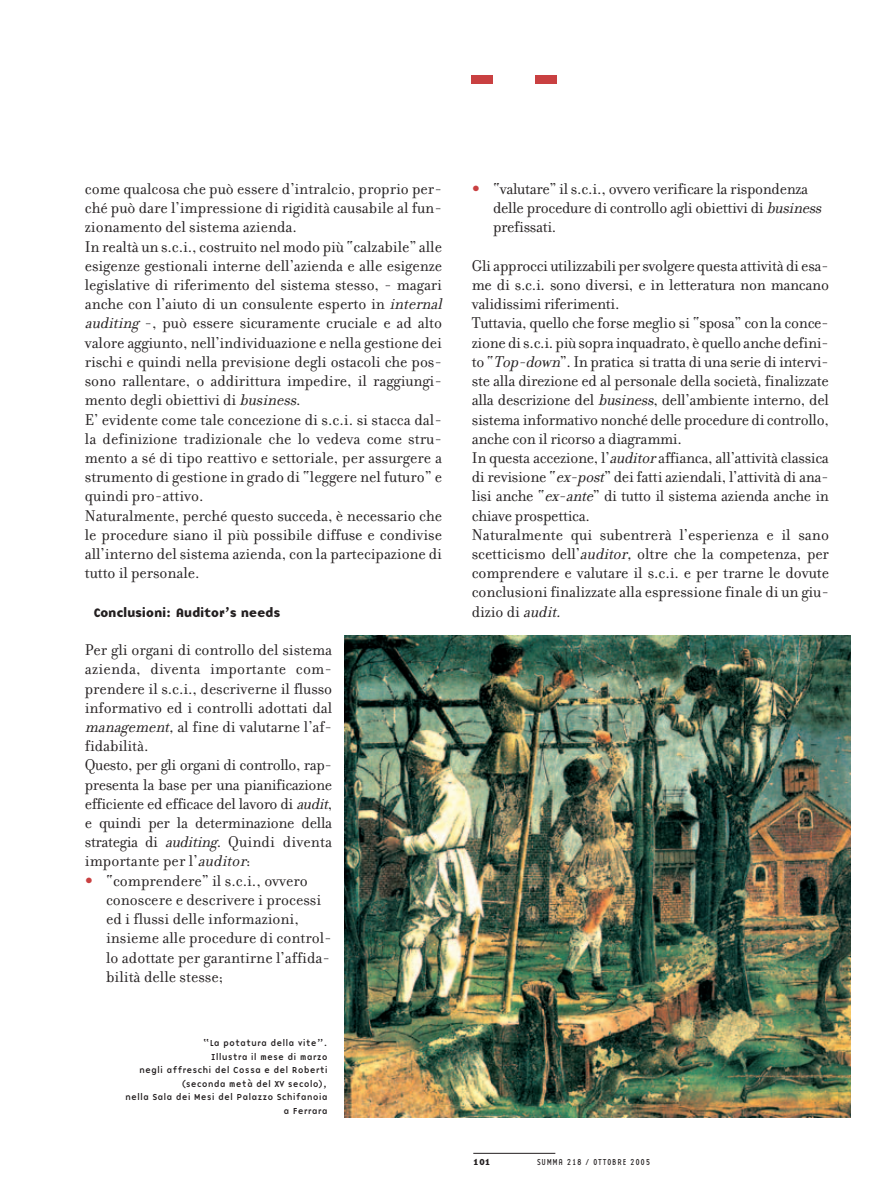
<style>
.page{position:relative;width:893px;height:1200px;background:#fff}
.page>*{position:absolute;margin:0;border:0;box-sizing:border-box;transform-origin:0 0}
.t1{font:16.8px/19.2px "Filosofia Summa";letter-spacing:-.005em;color:#231f20}
.t2{font:12.75px "Base Nine B";letter-spacing:-.025em;color:#231f20}
.t3{font:9px/13.5px "Base Nine";color:#231f20;text-align:right}
.t4{font:9px "Base Twelve Sans";letter-spacing:.075em;color:#231f20}
.t5{font:9px "Base Nine B";color:#231f20}
.s1{font-style:italic}
.s2{font-family:"Base Twelve Sans";color:#c94041}
</style>
<div class="page">
<div style="left:536px;top:75px;width:21px;height:8px;background:#c94041"></div>
<div style="left:472px;top:75px;width:21px;height:8px;background:#c94041"></div>
<hr style="left:473px;top:1152px;width:82px;height:1px;background:#231f20">
<img style="left:344px;top:635px;width:506px;height:481px">
<p class="t1" style="left:85px;top:181px;width:362px">come qualcosa che può essere d’intralcio, proprio per&shy;ché può dare l’impressione di rigidità causabile al fun&shy;zionamento del sistema azienda.<br>In realtà un s.c.i., costruito nel modo più “calzabile” alle esigenze gestionali interne dell’azienda e alle esigenze legislative di riferimento del sistema stesso, - magari anche con l’aiuto di un consulente esperto in <span class="s1">internal auditing</span> -, può essere sicuramente cruciale e ad alto valore aggiunto, nell’individuazione e nella gestione dei rischi e quindi nella previsione degli ostacoli che pos&shy;sono rallentare, o addirittura impedire, il raggiungi&shy;mento degli obiettivi di <span class="s1">business</span>.<br>E’ evidente come tale concezione di s.c.i. si stacca dal&shy;la definizione tradizionale che lo vedeva come stru&shy;mento a sé di tipo reattivo e settoriale, per assurgere a strumento di gestione in grado di “leggere nel futuro” e quindi pro-attivo.<br>Naturalmente, perché questo succeda, è necessario che le procedure siano il più possibile diffuse e condivise all’interno del sistema azienda, con la partecipazione di tutto il personale.</p>
<p class="t2" style="left:93px;top:606px;width:189px">Conclusioni: Auditor’s needs</p>
<p class="t1" style="left:85px;top:642px;width:249px">Per gli organi di controllo del sistema azienda, diventa importante com&shy;prendere il s.c.i., descriverne il flusso informativo ed i controlli adottati dal <span class="s1">management,</span>al fine di valutarne l’af&shy;fidabilità.<br>Questo, per gli organi di controllo, rap&shy;presenta la base per una pianificazione efficiente ed efficace del lavoro di <span class="s1">audit</span>, e quindi per la determinazione della strategia di <span class="s1">auditing</span>. Quindi diventa importante per l’<span class="s1">auditor</span>:</p>
<p class="t1" style="left:106px;top:872px;width:227px;text-indent:-21px"><span class="s2">•</span> “comprendere” il s.c.i., ovvero conoscere e descrivere i processi ed i flussi delle informazioni, insieme alle procedure di control&shy;lo adottate per garantirne l’affida&shy;bilità delle stesse;</p>
<p class="t3" style="left:125px;top:1036px;width:204px">“La potatura della vite”.<br>Illustra il mese di marzo<br>negli affreschi del Cossa e del Roberti (seconda metà del XV secolo),<br>nella Sala dei Mesi del Palazzo Schifanoia a Ferrara</p>
<p class="t1" style="left:493px;top:181px;width:333px;text-indent:-21px"><span class="s2">•</span> “valutare” il s.c.i., ovvero verificare la rispondenza delle procedure di controllo agli obiettivi di <span class="s1">business </span>prefissati.</p>
<p class="t1" style="left:472px;top:258px;width:359px">Gli approcci utilizzabili per svolgere questa attività di esa&shy;me di s.c.i. sono diversi, e in letteratura non mancano validissimi riferimenti.<br>Tuttavia, quello che forse meglio si “sposa” con la conce&shy;zione di s.c.i. più sopra inquadrato, è quello anche defini&shy;to “<span class="s1">Top-down</span>”. In pratica si tratta di una serie di intervi&shy;ste alla direzione ed al personale della società, finalizzate alla descrizione del <span class="s1">business</span>, dell’ambiente interno, del sistema informativo nonché delle procedure di controllo, anche con il ricorso a diagrammi.<br>In questa accezione, l’<span class="s1">auditor</span>affianca, all’attività classica di revisione “<span class="s1">ex-post</span>” dei fatti aziendali, l’attività di ana&shy;lisi anche “<span class="s1">ex-ante</span>” di tutto il sistema azienda anche in chiave prospettica.<br>Naturalmente qui subentrerà l’esperienza e il sano scetticismo dell’<span class="s1">auditor,</span> oltre che la competenza, per comprendere e valutare il s.c.i. e per trarne le dovute conclusioni finalizzate alla espressione finale di un giu&shy;dizio di <span class="s1">audit.</span></p>
<p class="t5" style="left:473px;top:1158px;width:19px">101</p>
<p class="t4" style="left:537px;top:1158px;width:115px">SUMMA 218 / OTTOBRE 2005</p>
</div>
